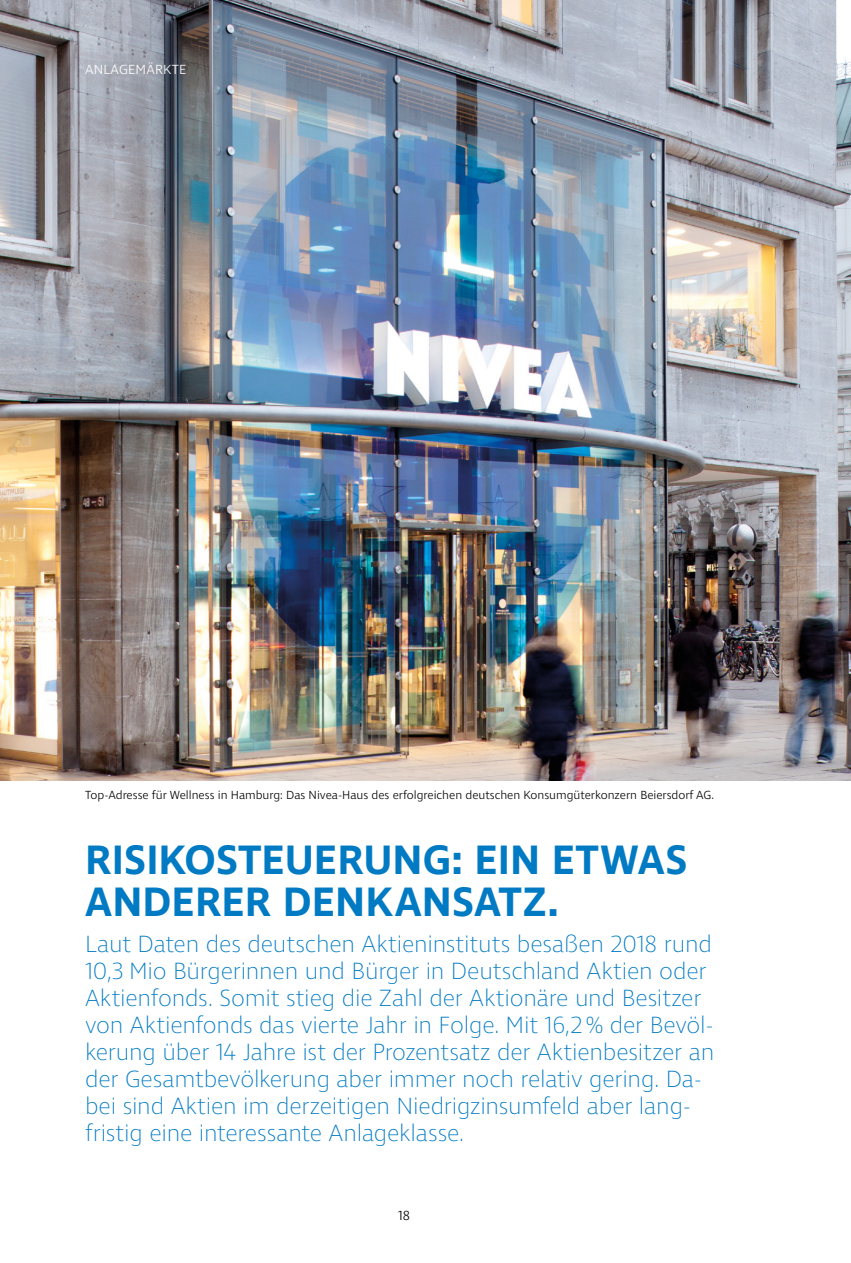
<style>
.page{position:relative;width:851px;height:1263px;background:#fff}
.page>*{position:absolute;margin:0;border:0;box-sizing:border-box;transform-origin:0 0}
.t1{font:600 42px/42px "Ingra";letter-spacing:.005em;color:#007ac3}
.t2{font:200 24px/27px "Ingra";letter-spacing:-.01em;color:#007ac3}
.t3{font:300 13.5px "Ingra";letter-spacing:.02em;color:#fff}
.t4{font:300 13.5px "Ingra";color:#000}
.t5{font:300 12px "Ingra";color:#000}
</style>
<div class="page">
<img style="left:0;top:0;width:850px;height:780px">
<p class="t3" style="left:85px;top:61px;width:103px">ANLAGEMÄRKTE</p>
<p class="t5" style="left:85px;top:787px;width:630px">Top-Adresse für Wellness in Hamburg: Das Nivea-Haus des erfolgreichen deutschen Konsumgüterkonzern Beiersdorf AG.</p>
<h1 class="t1" style="left:85px;top:841px;width:603px">RISIKOSTEUERUNG: EIN ETWAS<br>ANDERER DENKANSATZ.</h1>
<p class="t2" style="left:85px;top:931px;width:630px">Laut Daten des deutschen Aktieninstituts besaßen 2018 rund 10,3 Mio Bürgerinnen und Bürger in Deutschland Aktien oder Aktienfonds. Somit stieg die Zahl der Aktionäre und Besitzer von Aktienfonds das vierte Jahr in Folge. Mit 16,2% der Bevöl&shy;kerung über 14 Jahre ist der Prozentsatz der Aktienbesitzer an der Gesamtbevölkerung aber immer noch relativ gering. Da&shy;bei sind Aktien im derzeitigen Niedrigzinsumfeld aber lang&shy;fristig eine interessante Anlageklasse.</p>
<p class="t4" style="left:398px;top:1207px;width:13px">18</p>
</div>
